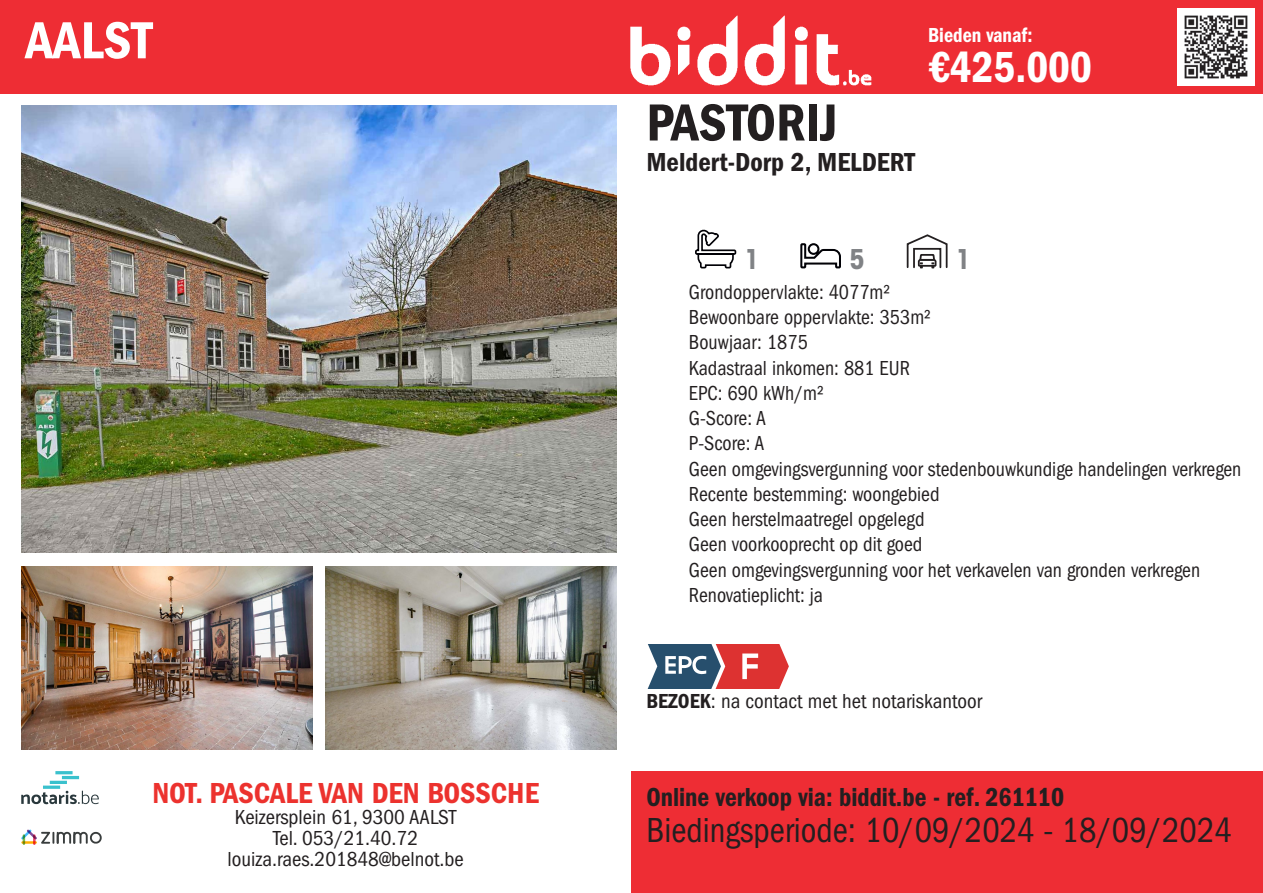
<style>
.page{position:relative;width:1263px;height:893px;background:#fff}
.page>*{position:absolute;margin:0;border:0;box-sizing:border-box;transform-origin:0 0}
.t1{font:54px "ITC Franklin Gothic Std Dm Cd";color:#231f20}
.t2{font:54px "ITC Franklin Gothic Std Dm Cd";color:#fff}
.t3{font:45px "ITC Franklin Gothic Std Dm Cd";color:#fff;scale:.95 1}
.t4{font:condensed 36px "ITC Franklin Gothic Std";color:#231f20;scale:.95 1}
.t5{font:30px "ITC Franklin Gothic Std Dm Cd";color:#ec322e}
.t6{font:27px "ITC Franklin Gothic Std Dm Cd";color:#231f20;scale:.95 1}
.t7{font:27px "ITC Franklin Gothic Std Dm Cd";color:#231f20}
.t8{font:700 condensed 27px "ITC Avant Garde Std";color:#808285}
.t9{font:condensed 21px/25.2px "ITC Franklin Gothic Std";color:#231f20;scale:.95 1}
.t10{font:condensed 21px/21px "ITC Franklin Gothic Std";color:#231f20;text-align:center}
.t11{font:21px "ITC Franklin Gothic Std Dm Cd";color:#fff;scale:.95 1}
.s1{font-family:"ITC Franklin Gothic Std Dm Cd";font-stretch:normal}
</style>
<div class="page">
<div style="left:0;top:0;width:1263px;height:94px;background:#ee2d34"></div>
<div style="left:631px;top:772px;width:632px;height:121px;background:#ee2d34"></div>
<img style="left:21px;top:106px;width:596px;height:446px">
<img style="left:21px;top:566px;width:291px;height:183px">
<img style="left:326px;top:566px;width:291px;height:183px">
<img style="left:1178px;top:9px;width:76px;height:76px">
<svg style="left:21px;top:791px;width:78px;height:13px"></svg>
<hr style="left:55px;top:771px;width:18px;height:3px;background:#3ac1cd">
<hr style="left:62px;top:776px;width:17px;height:3px;background:#3ac1cd">
<hr style="left:50px;top:781px;width:17px;height:3px;background:#3ac1cd">
<hr style="left:43px;top:786px;width:17px;height:3px;background:#3ac1cd">
<svg style="left:21px;top:829px;width:81px;height:15px"></svg>
<img style="left:630px;top:15px;width:242px;height:71px">
<svg style="left:695px;top:229px;width:42px;height:40px"></svg>
<svg style="left:800px;top:243px;width:41px;height:26px"></svg>
<svg style="left:906px;top:234px;width:42px;height:35px"></svg>
<svg style="left:648px;top:644px;width:141px;height:44px;background:#9b646f"></svg>
<h1 class="t2" style="left:26px;top:10px;width:128px">AALST</h1>
<h3 class="t5" style="left:152px;top:775px;width:388px">NOT. PASCALE VAN DEN BOSSCHE</h3>
<p class="t10" style="left:228px;top:806px;width:238px">Keizersplein 61, 9300 AALST<br>Tel. 053/21.40.72 louiza.raes.201848@belnot.be</p>
<h1 class="t1" style="left:646px;top:92px;width:193px">PASTORIJ</h1>
<p class="t7" style="left:646px;top:146px;width:270px">Meldert-Dorp 2, MELDERT</p>
<p class="t11" style="left:928px;top:23px;width:111px">Bieden vanaf:</p>
<h2 class="t3" style="left:928px;top:41px;width:174px">€425.000</h2>
<p class="t8" style="left:744px;top:242px;width:17px">1</p>
<p class="t8" style="left:849px;top:242px;width:17px">5</p>
<p class="t8" style="left:956px;top:242px;width:17px">1</p>
<p class="t9" style="left:689px;top:280px;width:583px">Grondoppervlakte: 4077m²<br>Bewoonbare oppervlakte: 353m²<br>Bouwjaar: 1875<br>Kadastraal inkomen: 881 EUR<br>EPC: 690 kWh/m²<br>G-Score: A<br>P-Score: A<br>Geen omgevingsvergunning voor stedenbouwkundige handelingen verkregen<br>Recente bestemming: woongebied<br>Geen herstelmaatregel opgelegd<br>Geen voorkooprecht op dit goed<br>Geen omgevingsvergunning voor het verkavelen van gronden verkregen<br>Renovatieplicht: ja</p>
<p class="t10" style="left:646px;top:690px;width:337px"><span class="s1">BEZOEK</span>: na contact met het notariskantoor</p>
<p class="t6" style="left:646px;top:782px;width:441px">Online verkoop via: biddit.be - ref. 261110</p>
<h3 class="t4" style="left:646px;top:810px;width:618px">Biedingsperiode: 10/09/2024 - 18/09/2024</h3>
</div>
